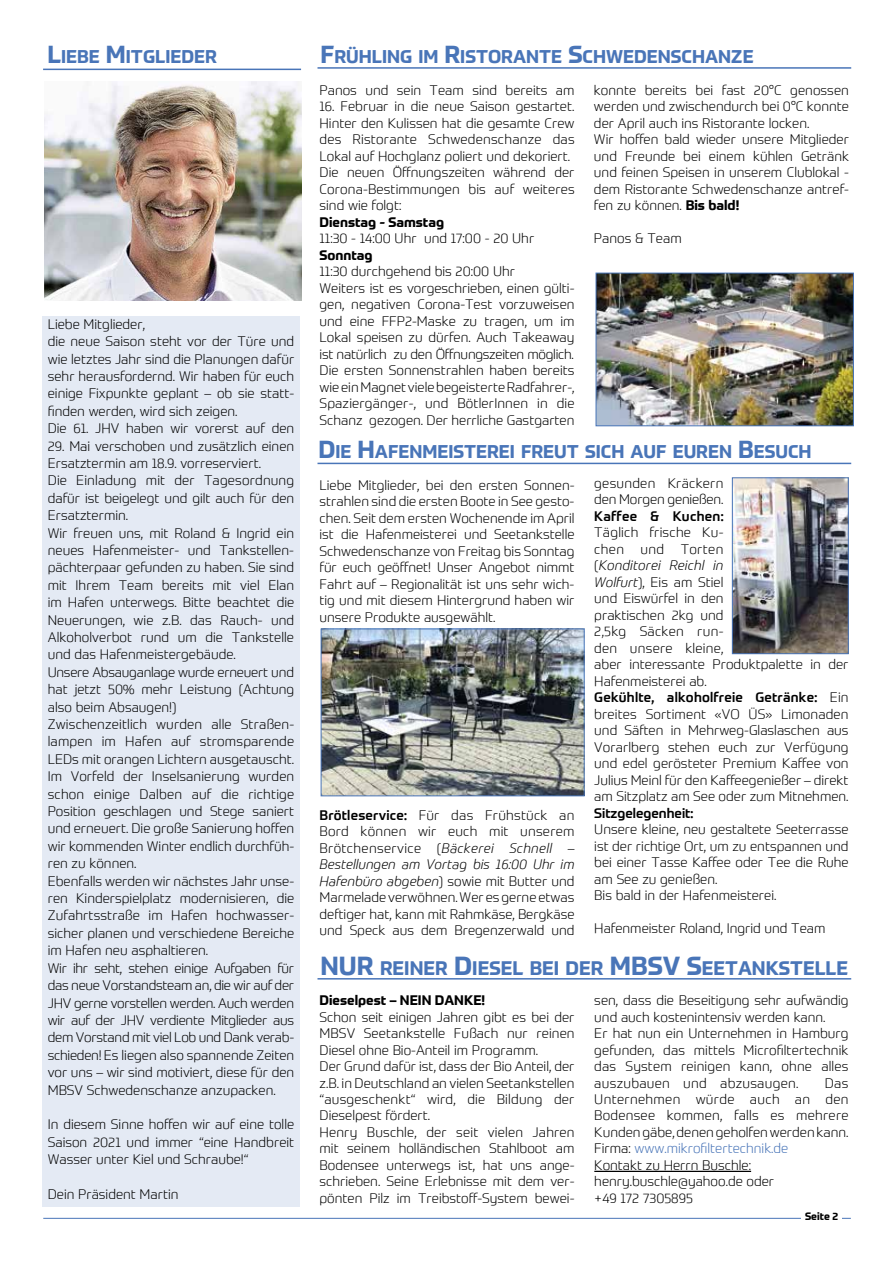
<style>
.page{position:relative;width:893px;height:1263px;background:#fff}
.page>*{position:absolute;margin:0;border:0;box-sizing:border-box;transform-origin:0 0}
.t1{font:700 25.5px "Prometo";color:#4975b8}
.t2{font:700 19.2px "Prometo";color:#4975b8}
.t3{font:700 18px "Prometo";color:#4975b8}
.t4{font:300 13.5px/16.5px "Prometo";color:#000}
.t5{font:700 13.5px "Prometo";color:#000}
.t6{font:500 13.5px "Prometo";color:#000}
.t7{font:500 13.5px "Prometo";letter-spacing:.02em;color:#000}
.t8{font:700 10.5px "Prometo";color:#000}
.s1{font-size:24px}
.s2{font-weight:700}
.s3{font-weight:500}
.s4{font-style:italic}
.s5{font-size:25.5px}
.s6{color:#4975b8}
</style>
<div class="page">
<hr style="left:43px;top:1218px;width:808px;height:1px;background:#4975b8">
<div style="left:801px;top:1210px;width:41px;height:16px;background:#fff"></div>
<hr style="left:317px;top:463px;width:534px;height:1px;background:#4975b8">
<hr style="left:317px;top:67px;width:534px;height:2px;background:#4975b8">
<hr style="left:317px;top:978px;width:534px;height:1px;background:#4975b8">
<hr style="left:43px;top:69px;width:258px;height:1px;background:#4975b8">
<div style="left:42px;top:317px;width:258px;height:890px;background:#e4eaf4"></div>
<img style="left:45px;top:82px;width:256px;height:218px">
<hr style="left:594px;top:1171px;width:157px;height:1px;background:#000">
<img style="left:598px;top:275px;width:254px;height:149px">
<div style="left:596px;top:273px;width:258px;height:153px;border:1px solid #4975b8"></div>
<img style="left:734px;top:479px;width:113px;height:173px">
<div style="left:732px;top:477px;width:117px;height:177px;border:1px solid #4975b8"></div>
<img style="left:323px;top:631px;width:259px;height:163px">
<div style="left:321px;top:629px;width:263px;height:167px;border:1px solid #4975b8"></div>
<h3 class="t3" style="left:47px;top:45px;width:171px"><span class="s1">L</span>IEBE <span class="s1">M</span>ITGLIEDER</h3>
<p class="t4" style="left:48px;top:315px;width:248px;line-height:17.4px">Liebe Mitglieder,<br>die neue Saison steht vor der Türe und wie letztes Jahr sind die Planungen dafür sehr herausfordernd. Wir haben für euch einige Fixpunkte geplant – ob sie statt&shy;finden werden, wird sich zeigen.<br>Die 61. JHV haben wir vorerst auf den</p>
<p class="t4" style="left:48px;top:437px;width:248px;line-height:17.4px">29. Mai verschoben und zusätzlich einen Ersatztermin am 18.9. vorreserviert.<br>Die Einladung mit der Tagesordnung dafür ist beigelegt und gilt auch für den Ersatztermin.<br>Wir freuen uns, mit Roland &amp; Ingrid ein neues Hafenmeister- und Tankstellen&shy;pächterpaar gefunden zu haben. Sie sind mit Ihrem Team bereits mit viel Elan im Hafen unterwegs. Bitte beachtet die Neuerungen, wie z.B. das Rauch- und Alkoholverbot rund um die Tankstelle und das Hafenmeistergebäude.<br>Unsere Absauganlage wurde erneuert und hat jetzt 50% mehr Leistung (Achtung also beim Absaugen!)<br>Zwischenzeitlich wurden alle Straßen&shy;lampen im Hafen auf stromsparende LEDs mit orangen Lichtern ausgetauscht.<br>Im Vorfeld der Inselsanierung wurden schon einige Dalben auf die richtige Position geschlagen und Stege saniert und erneuert. Die große Sanierung hoffen wir kommenden Winter endlich durchfüh&shy;ren zu können.<br>Ebenfalls werden wir nächstes Jahr unse&shy;ren Kinderspielplatz modernisieren, die Zufahrtsstraße im Hafen hochwasser&shy;sicher planen und verschiedene Bereiche im Hafen neu asphaltieren.<br>Wir ihr seht, stehen einige Aufgaben für das neue Vorstandsteam an, die wir auf der JHV gerne vorstellen werden. Auch werden wir auf der JHV verdiente Mitglieder aus dem Vorstand mit viel Lob und Dank verab&shy;schieden! Es liegen also spannende Zeiten vor uns – wir sind motiviert, diese für den MBSV Schwedenschanze anzupacken.</p>
<p class="t4" style="left:48px;top:1116px;width:248px;line-height:17.4px;text-align:justify">In diesem Sinne hoffen wir auf eine tolle Saison 2021 und immer “eine Handbreit Wasser unter Kiel und Schraube!“</p>
<p class="t4" style="left:48px;top:1186px;width:132px">Dein Präsident Martin</p>
<h3 class="t3" style="left:321px;top:45px;width:435px"><span class="s1">F</span>RÜHLING IM <span class="s1">R</span>ISTORANTE <span class="s1">S</span>CHWEDENSCHANZE</h3>
<p class="t4" style="left:320px;top:82px;width:256px">Panos und sein Team sind bereits am</p>
<p class="t4" style="left:320px;top:98px;width:257px">16. Februar in die neue Saison gestartet.<br>Hinter den Kulissen hat die gesamte Crew des Ristorante Schwedenschanze das Lokal auf Hochglanz poliert und dekoriert.<br>Die neuen Öffnungszeiten während der Corona-Bestimmungen bis auf weiteres sind wie folgt:</p>
<p class="t5" style="left:320px;top:214px;width:126px">Dienstag - Samstag</p>
<p class="t4" style="left:320px;top:230px;width:216px">11:30 - 14:00 Uhr und 17:00 - 20 Uhr</p>
<p class="t5" style="left:320px;top:247px;width:55px">Sonntag</p>
<p class="t4" style="left:320px;top:263px;width:257px">11:30 durchgehend bis 20:00 Uhr<br>Weiters ist es vorgeschrieben, einen gülti&shy;gen, negativen Corona-Test vorzuweisen und eine FFP2-Maske zu tragen, um im Lokal speisen zu dürfen. Auch Takeaway ist natürlich zu den Öffnungszeiten möglich.<br>Die ersten Sonnenstrahlen haben bereits wie ein Magnet viele begeisterte Radfahrer-, Spaziergänger-, und BötlerInnen in die Schanz gezogen. Der herrliche Gastgarten</p>
<p class="t4" style="left:594px;top:82px;width:256px">konnte bereits bei fast 20°C genossen werden und zwischendurch bei 0°C konnte der April auch ins Ristorante locken.<br>Wir hoffen bald wieder unsere Mitglieder und Freunde bei einem kühlen Getränk und feinen Speisen in unserem Clublokal - dem Ristorante Schwedenschanze antref&shy;fen zu können. <span class="s2">Bis bald!</span></p>
<p class="t4" style="left:594px;top:230px;width:89px">Panos &amp; Team</p>
<h3 class="t3" style="left:318px;top:440px;width:495px"><span class="s1">D</span>IE <span class="s1">H</span>AFENMEISTEREI FREUT SICH AUF EUREN <span class="s1">B</span>ESUCH</h3>
<p class="t4" style="left:320px;top:476px;width:256px;text-align:justify">Liebe Mitglieder, bei den ersten Sonnen&shy;strahlen sind die ersten Boote in See gesto&shy;chen. Seit dem ersten Wochenende im April ist die Hafenmeisterei und Seetankstelle Schwedenschanze von Freitag bis Sonntag für euch geöffnet! Unser Angebot nimmt Fahrt auf – Regionalität ist uns sehr wich&shy;tig und mit diesem Hintergrund haben wir unsere Produkte ausgewählt.</p>
<p class="t4" style="left:320px;top:806px;width:257px;text-align:justify"><span class="s3">Brötleservice:</span> Für das Frühstück an Bord können wir euch mit unserem Brötchenservice (<span class="s4">Bäckerei Schnell – Bestellungen am Vortag bis 16:00 Uhr im Hafenbüro abgeben</span>) sowie mit Butter und Marmelade verwöhnen. Wer es gerne etwas deftiger hat, kann mit Rahmkäse, Bergkäse und Speck aus dem Bregenzerwald und</p>
<p class="t4" style="left:594px;top:475px;width:131px">gesunden Kräckern den Morgen genießen.</p>
<p class="t7" style="left:594px;top:508px;width:131px">Kaffee &amp; Kuchen:</p>
<p class="t4" style="left:594px;top:524px;width:256px">Täglich frische Ku-<br>chen und Torten<br>(<span class="s4">Konditorei Reichl in<br>Wolfurt</span>), Eis am Stiel<br>und Eiswürfel in den<br>praktischen 2kg und<br>2,5kg Säcken run-<br>den unsere kleine,<br>aber interessante Produktpalette in der<br>Hafenmeisterei ab.<br><span class="s3">Gekühlte, alkoholfreie Getränke:</span> Ein breites Sortiment «VO ÜS» Limonaden und Säften in Mehrweg-Glaslaschen aus<br>Vorarlberg stehen euch zur Verfügung und edel gerösteter Premium Kaffee von<br>Julius Meinl für den Kaffeegenießer – direkt am Sitzplatz am See oder zum Mitnehmen.</p>
<p class="t6" style="left:594px;top:805px;width:101px">Sitzgelegenheit:</p>
<p class="t4" style="left:594px;top:821px;width:256px">Unsere kleine, neu gestaltete Seeterrasse ist der richtige Ort, um zu entspannen und bei einer Tasse Kaffee oder Tee die Ruhe am See zu genießen.<br>Bis bald in der Hafenmeisterei.</p>
<p class="t4" style="left:594px;top:920px;width:233px">Hafenmeister Roland, Ingrid und Team</p>
<h1 class="t1" style="left:321px;top:949px;width:19px">NUR</h1>
<h2 class="t2" style="left:380px;top:956px;width:470px">REINER <span class="s5">D</span>IESEL BEI DER <span class="s5">MBSV S</span>EETANKSTELLE</h2>
<p class="t5" style="left:320px;top:992px;width:167px">Dieselpest – NEIN DANKE!</p>
<p class="t4" style="left:320px;top:1008px;width:257px">Schon seit einigen Jahren gibt es bei der MBSV Seetankstelle Fußach nur reinen Diesel ohne Bio-Anteil im Programm.<br>Der Grund dafür ist, dass der Bio Anteil, der z.B. in Deutschland an vielen Seetankstellen “ausgeschenkt“ wird, die Bildung der Dieselpest fördert.<br>Henry Buschle, der seit vielen Jahren mit seinem holländischen Stahlboot am Bodensee unterwegs ist, hat uns ange&shy;schrieben. Seine Erlebnisse mit dem ver&shy;pönten Pilz im Treibstoff-System bewei-</p>
<p class="t4" style="left:594px;top:992px;width:256px">sen, dass die Beseitigung sehr aufwändig und auch kostenintensiv werden kann.<br>Er hat nun ein Unternehmen in Hamburg gefunden, das mittels Microfiltertechnik das System reinigen kann, ohne alles auszubauen und abzusaugen.</p>
<p class="t4" style="left:594px;top:1074px;width:256px;text-indent:231px">Das<br>Unternehmen würde auch an den<br>Bodensee kommen, falls es mehrere<br>Kunden gäbe, denen geholfen werden kann.<br>Firma: <span class="s6">www.mikrofiltertechnik.de<br></span>Kontakt zu Herrn Buschle: henry.buschle@yahoo.de oder<br>+49 172 7305895</p>
<p class="t8" style="left:805px;top:1209px;width:35px">Seite 2</p>
</div>
